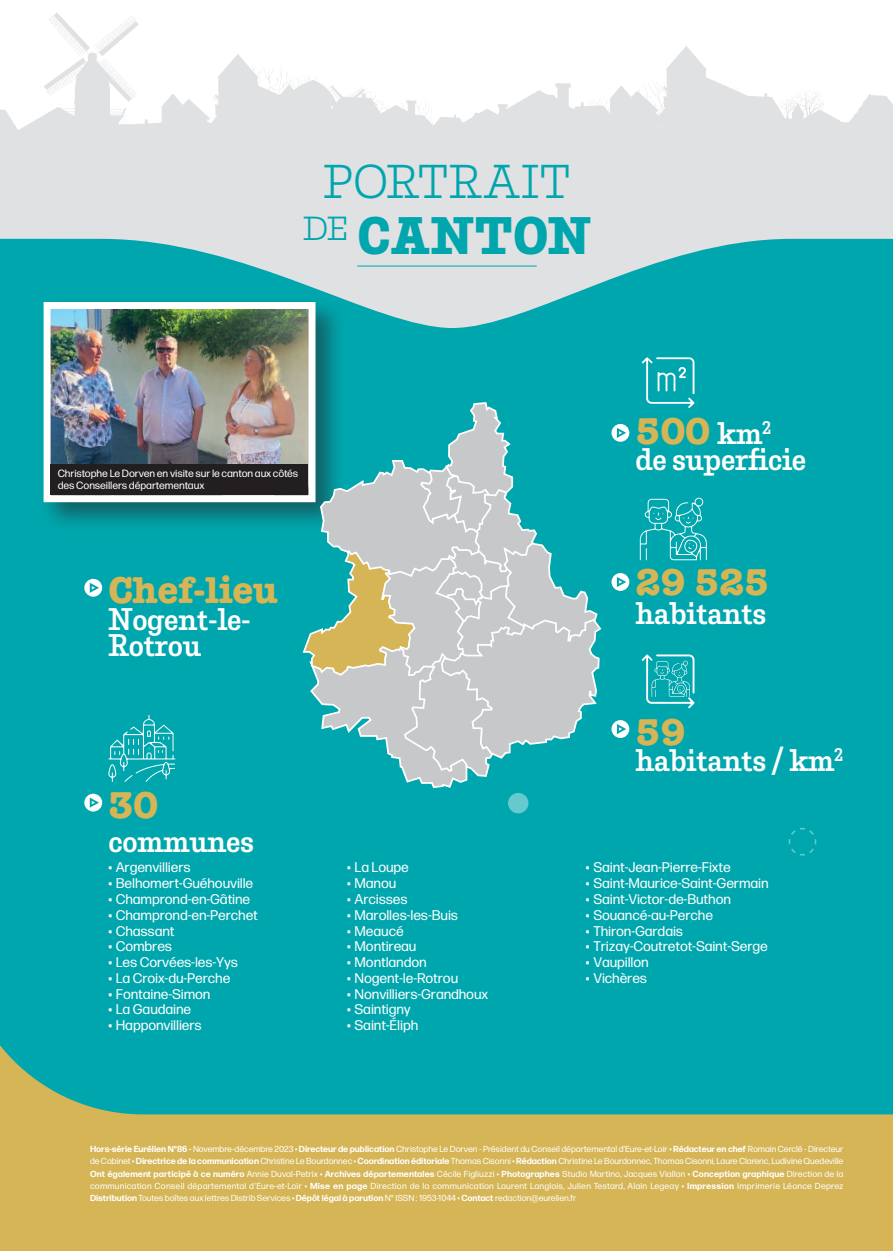
<style>
.page{position:relative;width:893px;height:1251px;background:#fff}
.page>*{position:absolute;margin:0;border:0;box-sizing:border-box;transform-origin:0 0}
.t1{font:800 47.25px "Belarius Poster";color:#00a6ad}
.t2{font:300 expanded 42.52px "Belarius Poster";letter-spacing:.015em;color:#00a6ad}
.t3{font:700 38.5px "American Typewriter";letter-spacing:-.01em;color:#d5b555}
.t4{font:600 28px/26.2px "Belarius Poster";letter-spacing:-.01em;color:#fff}
.t5{font:14px "Forma DJR Micro";letter-spacing:-.01em;color:#fff}
.t6{font:10.5px/12.2px "Forma DJR Micro";letter-spacing:-.01em;color:#fff}
.t7{font:8.75px/12.2px "Forma DJR Micro";letter-spacing:-.01em;color:#fff;text-align:justify}
.s1{font-family:"Belarius Poster";font-weight:600;font-size:28px;color:#fff}
.s2{font-weight:700}
</style>
<div class="page">
<div style="left:0;top:1004px;width:893px;height:246px;background:#d5b555"></div>
<div style="left:0;top:328px;width:893px;height:786px;background:#00a6ad"></div>
<svg style="left:0;top:156px;width:893px;height:172px;background:#9dcfd2"></svg>
<svg style="left:0;top:12px;width:893px;height:144px"></svg>
<hr style="left:357px;top:265px;width:180px;height:1px;background:#00a6ad">
<svg style="left:788px;top:826px;width:29px;height:30px"></svg>
<div style="left:508px;top:792px;width:20px;height:21px;background:#65c9cd;border-radius:50%"></div>
<div style="left:611px;top:720px;width:18px;height:17px;background:#fff;border-radius:50%"></div>
<svg style="left:617px;top:724px;width:9px;height:10px"></svg>
<div style="left:611px;top:573px;width:18px;height:17px;background:#fff;border-radius:50%"></div>
<svg style="left:617px;top:577px;width:9px;height:10px"></svg>
<div style="left:611px;top:424px;width:18px;height:17px;background:#fff;border-radius:50%"></div>
<svg style="left:617px;top:428px;width:9px;height:10px"></svg>
<svg style="left:640px;top:497px;width:67px;height:63px;background:#26b3b9"></svg>
<svg style="left:642px;top:357px;width:53px;height:51px;background:#2fb6bc"></svg>
<svg style="left:642px;top:654px;width:53px;height:54px;background:#33b7bd"></svg>
<svg style="left:84px;top:578px;width:18px;height:18px"></svg>
<svg style="left:90px;top:582px;width:9px;height:10px"></svg>
<svg style="left:108px;top:714px;width:67px;height:67px;background:#24b2b8"></svg>
<svg style="left:84px;top:793px;width:18px;height:18px"></svg>
<svg style="left:90px;top:797px;width:9px;height:10px"></svg>
<div style="left:39px;top:297px;width:307px;height:235px;background:#231f20;opacity:.5"></div>
<img style="left:52px;top:310px;width:255px;height:154px">
<div style="left:44px;top:302px;width:271px;height:200px;border:7px solid #fff"></div>
<div style="left:51px;top:464px;width:257px;height:31px;background:#231f20"></div>
<svg style="left:301px;top:401px;width:302px;height:388px;background:#7bbbb9"></svg>
<h2 class="t2" style="left:324px;top:154px;width:248px">PORTRAIT</h2>
<h1 class="t1" style="left:303px;top:202px;width:289px"><sup>DE</sup> CANTON</h1>
<p class="t6" style="left:58px;top:467px;width:242px">Christophe Le Dorven en visite sur le canton aux côtés des Conseillers départementaux</p>
<h3 class="t3" style="left:108px;top:557px;width:171px">Chef-lieu</h3>
<h3 class="t4" style="left:108px;top:605px;width:144px">Nogent-le-<br>Rotrou</h3>
<h3 class="t3" style="left:636px;top:397px;width:137px">500 <span class="s1">km</span><sup>2</sup></h3>
<h3 class="t4" style="left:635px;top:445px;width:172px">de superficie</h3>
<h3 class="t3" style="left:636px;top:548px;width:135px">29 525</h3>
<h3 class="t4" style="left:636px;top:599px;width:132px">habitants</h3>
<h3 class="t3" style="left:636px;top:698px;width:52px">59</h3>
<h3 class="t4" style="left:636px;top:746px;width:209px">habitants / km<sup>2</sup></h3>
<h3 class="t3" style="left:108px;top:771px;width:52px">30</h3>
<h3 class="t4" style="left:108px;top:827px;width:147px">communes</h3>
<h3 class="t5" style="left:108px;top:858px;width:84px">• Argenvilliers</h3>
<h3 class="t5" style="left:108px;top:874px;width:146px">• Belhomert-Guéhouville</h3>
<h3 class="t5" style="left:108px;top:890px;width:143px">• Champrond-en-Gâtine</h3>
<h3 class="t5" style="left:108px;top:905px;width:151px">• Champrond-en-Perchet</h3>
<h3 class="t5" style="left:108px;top:921px;width:68px">• Chassant</h3>
<h3 class="t5" style="left:108px;top:937px;width:65px">• Combres</h3>
<h3 class="t5" style="left:108px;top:953px;width:131px">• Les Corvées-les-Yys</h3>
<h3 class="t5" style="left:108px;top:968px;width:124px">• La Croix-du-Perche</h3>
<h3 class="t5" style="left:108px;top:984px;width:104px">• Fontaine-Simon</h3>
<h3 class="t5" style="left:108px;top:1000px;width:84px">• La Gaudaine</h3>
<h3 class="t5" style="left:108px;top:1016px;width:95px">• Happonvilliers</h3>
<h3 class="t5" style="left:347px;top:858px;width:63px">• La Loupe</h3>
<h3 class="t5" style="left:347px;top:874px;width:51px">• Manou</h3>
<h3 class="t5" style="left:347px;top:890px;width:62px">• Arcisses</h3>
<h3 class="t5" style="left:347px;top:905px;width:112px">• Marolles-les-Buis</h3>
<h3 class="t5" style="left:347px;top:921px;width:58px">• Meaucé</h3>
<h3 class="t5" style="left:347px;top:937px;width:71px">• Montireau</h3>
<h3 class="t5" style="left:347px;top:953px;width:81px">• Montlandon</h3>
<h3 class="t5" style="left:347px;top:968px;width:113px">• Nogent-le-Rotrou</h3>
<h3 class="t5" style="left:347px;top:984px;width:142px">• Nonvilliers-Grandhoux</h3>
<h3 class="t5" style="left:347px;top:1000px;width:65px">• Saintigny</h3>
<h3 class="t5" style="left:347px;top:1016px;width:73px">• Saint-Éliph</h3>
<h3 class="t5" style="left:586px;top:858px;width:146px">• Saint-Jean-Pierre-Fixte</h3>
<h3 class="t5" style="left:586px;top:874px;width:184px">• Saint-Maurice-Saint-Germain</h3>
<h3 class="t5" style="left:586px;top:890px;width:146px">• Saint-Victor-de-Buthon</h3>
<h3 class="t5" style="left:586px;top:905px;width:129px">• Souancé-au-Perche</h3>
<h3 class="t5" style="left:586px;top:921px;width:99px">• Thiron-Gardais</h3>
<h3 class="t5" style="left:586px;top:937px;width:183px">• Trizay-Coutretot-Saint-Serge</h3>
<h3 class="t5" style="left:586px;top:953px;width:64px">• Vaupillon</h3>
<h3 class="t5" style="left:586px;top:968px;width:63px">• Vichères</h3>
<p class="t7" style="left:90px;top:1142px;width:755px"><span class="s2">Hors-série Eurélien N°86 -</span> Novembre-décembre 2023 • <span class="s2">Directeur de publication</span> Christophe Le Dorven - Président du Conseil départemental d’Eure-et-Loir • <span class="s2">Rédacteur en chef</span> Romain Cerclé - Directeur de Cabinet • <span class="s2">Directrice de la communication</span> Christine Le Bourdonnec • <span class="s2">Coordination éditoriale</span> Thomas Cisonni • <span class="s2">Rédaction</span> Christine Le Bourdonnec, Thomas Cisonni, Laure Clarenc, Ludivine Quedeville <span class="s2">Ont également participé à ce numéro</span> Annie Duval-Petrix • <span class="s2">Archives départementales</span> Cécile Figliuzzi • <span class="s2">Photographes</span> Studio Martino, Jacques Viallon • <span class="s2">Conception graphique</span> Direction de la communication Conseil départemental d'Eure-et-Loir • <span class="s2">Mise en page</span> Direction de la communication Laurent Langlois, Julien Testard, Alain Legeay • <span class="s2">Impression</span> Imprimerie Léonce Deprez <span class="s2">Distribution</span> Toutes boîtes aux lettres Distrib Services • <span class="s2">Dépôt légal à parution</span> N° ISSN : 1953-1044 • <span class="s2">Contact</span> redaction@eurelien.fr</p>
</div>
